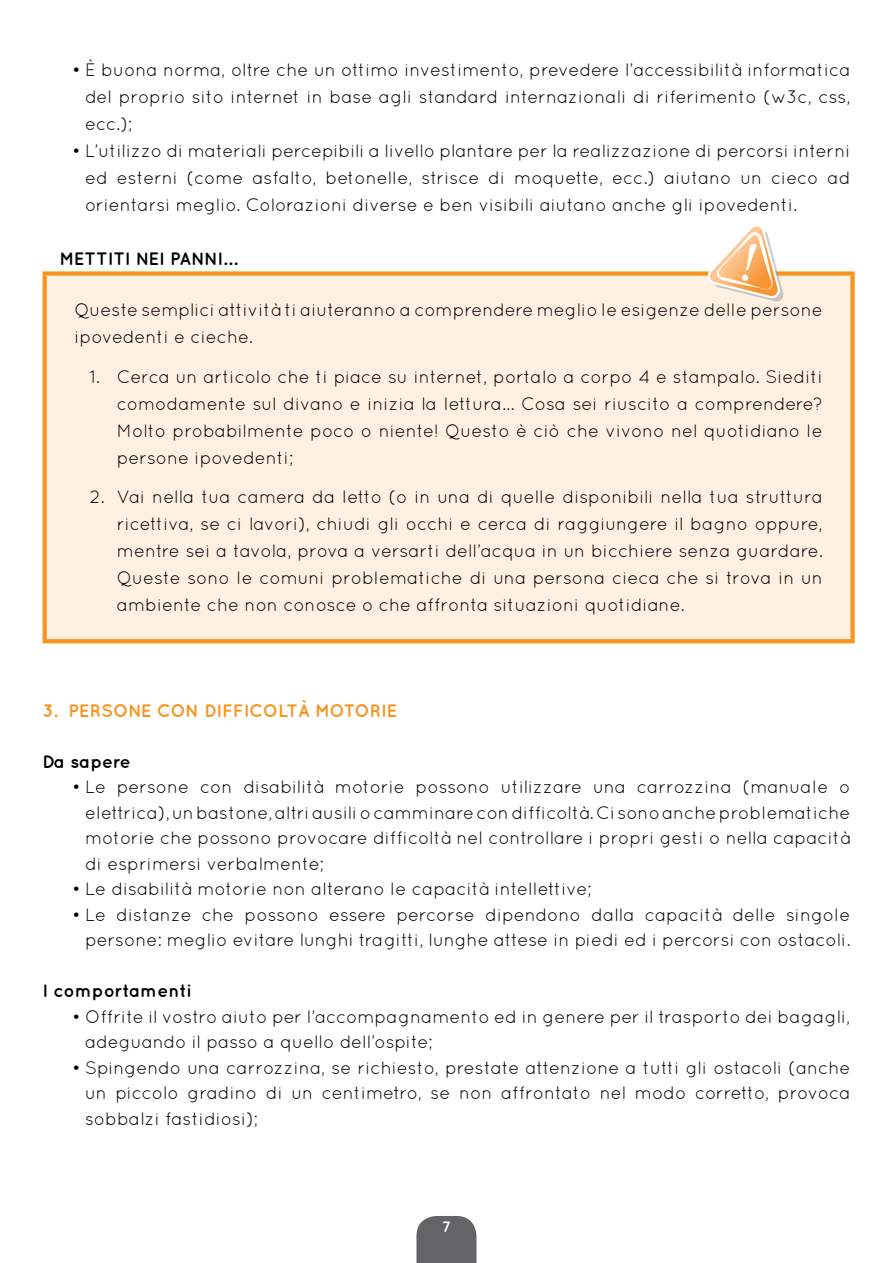
<style>
.page{position:relative;width:893px;height:1263px;background:#fff}
.page>*{position:absolute;margin:0;border:0;box-sizing:border-box;transform-origin:0 0}
.t1{font:18px/27px "Quicksand";color:#000;text-align:justify}
.t2{font:700 18px "Quicksand";color:#000}
.t3{font:700 18px "Quicksand";color:#f7941e}
.t4{font:700 15px "Quicksand";color:#fff}
</style>
<div class="page">
<svg style="left:416px;top:1216px;width:60px;height:47px;background:#6c6d6f"></svg>
<div style="left:45px;top:274px;width:808px;height:367px;background:#fff1e2"></div>
<div style="left:43px;top:271px;width:812px;height:5px;background:#f7941e"></div>
<svg style="left:43px;top:276px;width:4px;height:363px"></svg>
<div style="left:850px;top:276px;width:5px;height:363px;background:#f7941e"></div>
<svg style="left:43px;top:639px;width:812px;height:4px;background:#f79622"></svg>
<svg style="left:706px;top:226px;width:78px;height:76px"></svg>
<p class="t1" style="left:85px;top:56px;width:767px;text-indent:-13px">• È buona norma, oltre che un ottimo investimento, prevedere l’accessibilità informatica del proprio sito internet in base agli standard internazionali di riferimento (w3c, css, ecc.);</p>
<p class="t1" style="left:85px;top:137px;width:767px;text-indent:-13px">• L’utilizzo di materiali percepibili a livello plantare per la realizzazione di percorsi interni ed esterni (come asfalto, betonelle, strisce di moquette, ecc.) aiutano un cieco ad orientarsi meglio. Colorazioni diverse e ben visibili aiutano anche gli ipovedenti.</p>
<p class="t2" style="left:60px;top:248px;width:177px">METTITI NEI PANNI…</p>
<p class="t1" style="left:74px;top:296px;width:750px">Queste semplici attività ti aiuteranno a comprendere meglio le esigenze delle persone ipovedenti e cieche.</p>
<p class="t1" style="left:117px;top:363px;width:707px;text-indent:-27px">1. Cerca un articolo che ti piace su internet, portalo a corpo 4 e stampalo. Siediti comodamente sul divano e inizia la lettura... Cosa sei riuscito a comprendere?<br>Molto probabilmente poco o niente! Questo è ciò che vivono nel quotidiano le persone ipovedenti;</p>
<p class="t1" style="left:117px;top:483px;width:707px;text-indent:-27px">2. Vai nella tua camera da letto (o in una di quelle disponibili nella tua struttura ricettiva, se ci lavori), chiudi gli occhi e cerca di raggiungere il bagno oppure, mentre sei a tavola, prova a versarti dell’acqua in un bicchiere senza guardare.<br>Queste sono le comuni problematiche di una persona cieca che si trova in un ambiente che non conosce o che affronta situazioni quotidiane.</p>
<p class="t3" style="left:43px;top:700px;width:356px">3. PERSONE CON DIFFICOLTÀ MOTORIE</p>
<p class="t2" style="left:43px;top:751px;width:90px">Da sapere</p>
<p class="t1" style="left:85px;top:774px;width:767px;line-height:25.5px;text-indent:-13px">• Le persone con disabilità motorie possono utilizzare una carrozzina (manuale o elettrica), un bastone, altri ausili o camminare con difficoltà. Ci sono anche problematiche motorie che possono provocare difficoltà nel controllare i propri gesti o nella capacità di esprimersi verbalmente;</p>
<p class="t1" style="left:72px;top:875px;width:521px">• Le disabilità motorie non alterano le capacità intellettive;</p>
<p class="t1" style="left:72px;top:902px;width:780px;line-height:25.5px;text-align:right">• Le distanze che possono essere percorse dipendono dalla capacità delle singole persone: meglio evitare lunghi tragitti, lunghe attese in piedi ed i percorsi con ostacoli.</p>
<p class="t2" style="left:43px;top:980px;width:151px">I comportamenti</p>
<p class="t1" style="left:85px;top:1004px;width:767px;line-height:25.5px;text-indent:-13px">• Offrite il vostro aiuto per l’accompagnamento ed in genere per il trasporto dei bagagli, adeguando il passo a quello dell’ospite;</p>
<p class="t1" style="left:85px;top:1055px;width:767px;line-height:25.5px;text-indent:-13px">• Spingendo una carrozzina, se richiesto, prestate attenzione a tutti gli ostacoli (anche un piccolo gradino di un centimetro, se non affrontato nel modo corretto, provoca sobbalzi fastidiosi);</p>
<p class="t4" style="left:442px;top:1217px;width:10px">7</p>
</div>
